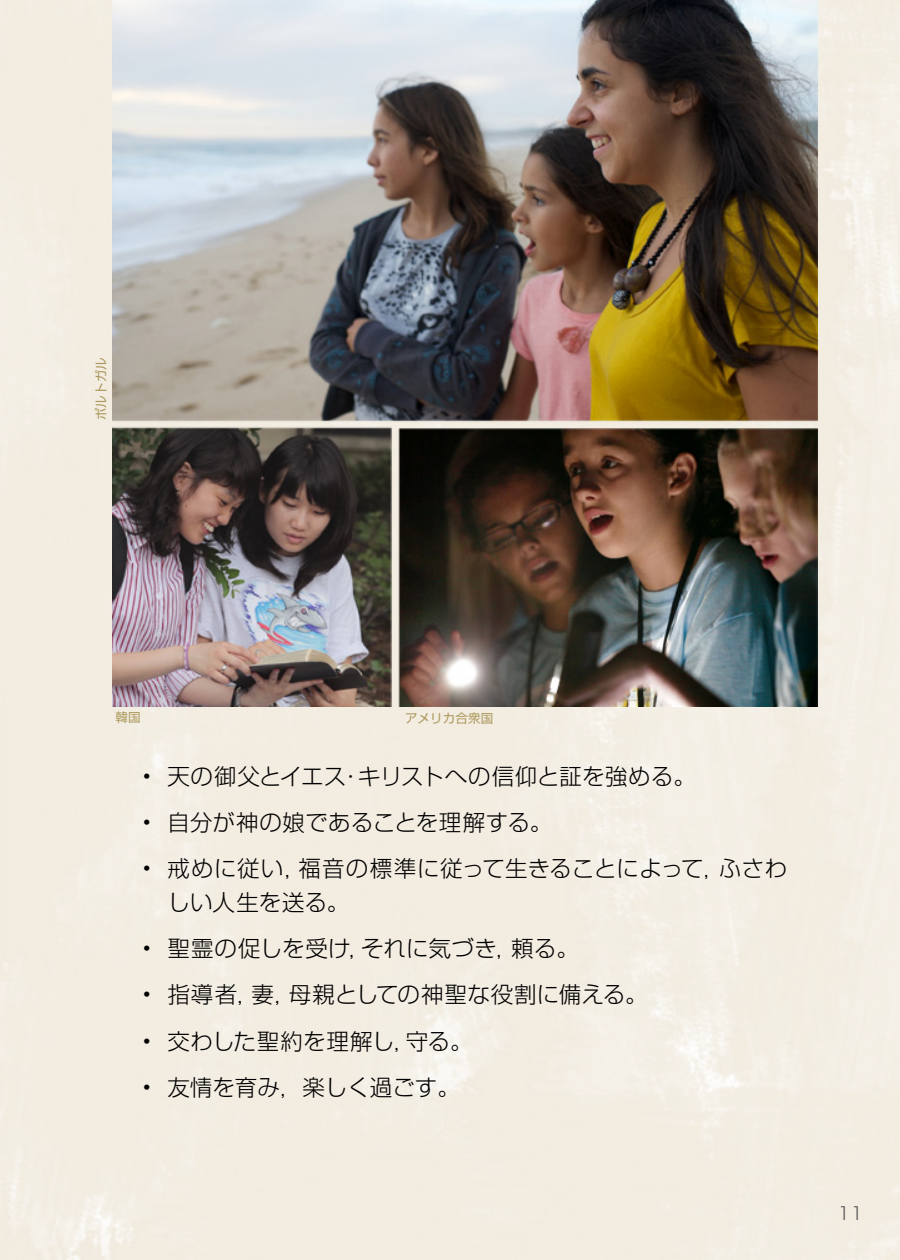
<style>
.page{position:relative;width:900px;height:1260px;background:#fff}
.page>*{position:absolute;margin:0;border:0;box-sizing:border-box;transform-origin:0 0}
.p2_bullet-1_next{font:300 22.5px/33.8px "Shin Go Pr 6 N";letter-spacing:.02em;color:#000}
.p2_bullet-1_first{font:300 22.5px "Shin Go Pr 6 N";letter-spacing:.015em;color:#000}
.p2_bullet-1_last{font:300 22.5px "Shin Go Pr 6 N";color:#000}
.t1{font:300 17.5px "Shin Go Pr 6 N";color:#535454}
.Label{font:12.5px "Shin Go Pr 6 N";letter-spacing:.01em;color:#ae9a5e}
</style>
<div class="page">
<img style="left:112px;top:0;width:706px;height:707px">
<p class="Label" style="left:91px;top:420px;width:65px;rotate:-90deg">ポルトガル</p>
<p class="Label" style="left:116px;top:707px;width:27px">韓国</p>
<p class="Label" style="left:405px;top:707px;width:90px">アメリカ合衆国</p>
<p class="p2_bullet-1_first" style="left:142px;top:758px;width:555px">• 天の御父とイエス・キリストへの信仰と証を強める。</p>
<p class="p2_bullet-1_next" style="left:142px;top:803px;width:411px">• 自分が神の娘であることを理解する。</p>
<p class="p2_bullet-1_next" style="left:168px;top:850px;width:621px;text-indent:-25px">• 戒めに従い，福音の標準に従って生きることによって，ふさわしい人生を送る。</p>
<p class="p2_bullet-1_next" style="left:142px;top:930px;width:438px">• 聖霊の促しを受け，それに気づき，頼る。</p>
<p class="p2_bullet-1_next" style="left:142px;top:976px;width:507px">• 指導者，妻，母親としての神聖な役割に備える。</p>
<p class="p2_bullet-1_next" style="left:142px;top:1022px;width:332px">• 交わした聖約を理解し，守る。</p>
<p class="p2_bullet-1_last" style="left:142px;top:1069px;width:319px">• 友情を育み，楽しく過ごす。</p>
<p class="t1" style="left:837px;top:1199px;width:28px">11</p>
</div>
